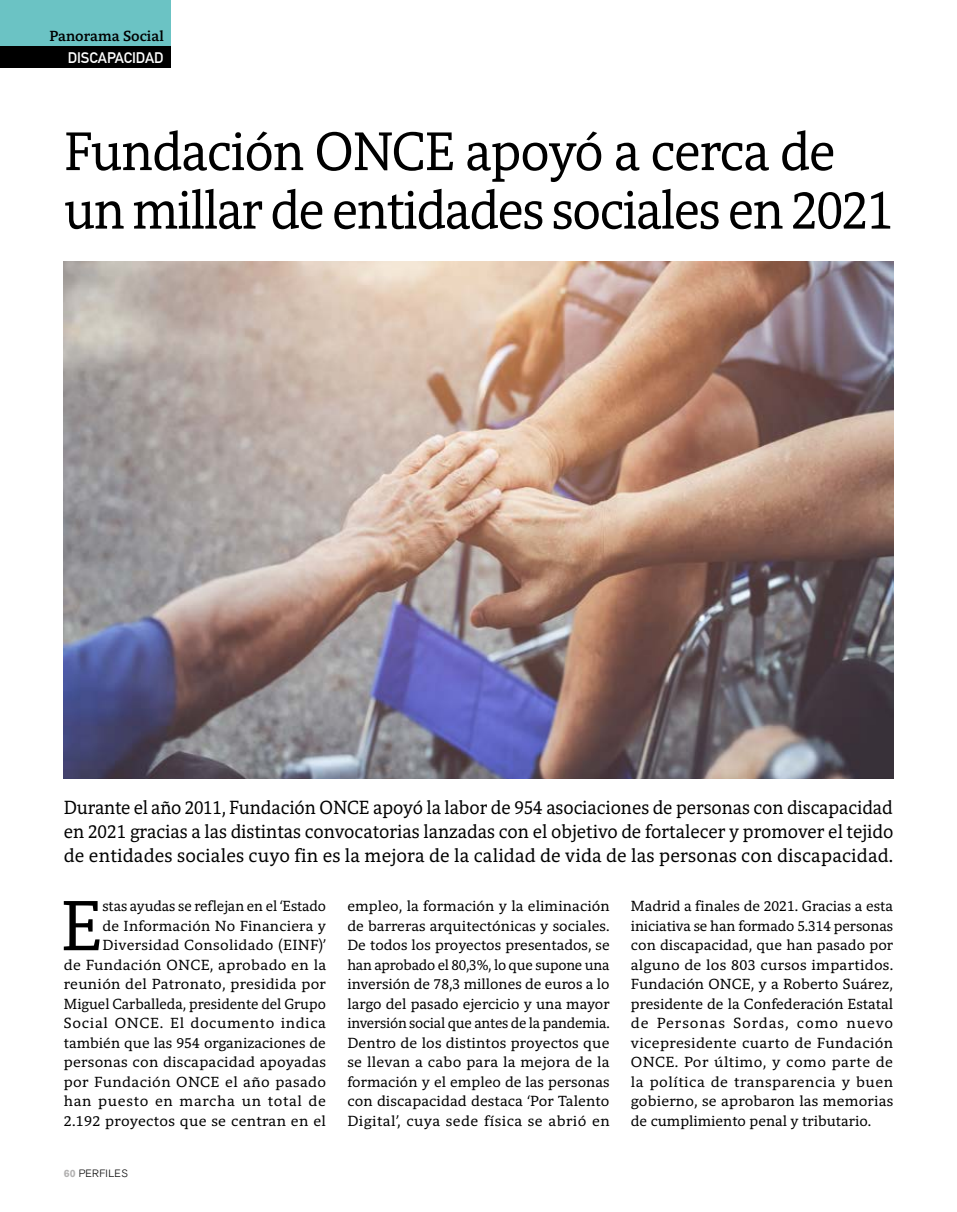
<style>
.page{position:relative;width:957px;height:1212px;background:#fff}
.page>*{position:absolute;margin:0;border:0;box-sizing:border-box;transform-origin:0 0}
.t1{font:72.45px "Harmony Serif";color:#000}
.t2{font:55.5px/58.5px "Harmony Serif";letter-spacing:-.03em;color:#000;scale:.95 1}
.t3{font:19.5px/24px "Harmony Serif";letter-spacing:.01em;color:#000;text-align:justify;scale:.94 1}
.t4{font:15px/19.5px "Harmony Serif";letter-spacing:.015em;color:#000;text-align:justify}
.t5{font:700 15px "Harmony Serif";color:#000}
.t6{font:700 15px "DIN Alternate";color:#fff}
.t7{font:700 15px "Akzidenz Grotesk BE";color:#fff}
.t8{font:300 10.5px "Akzidenz Grotesk BE";letter-spacing:.04em;color:#000}
.s1{font-weight:700;color:#b3b2b2}
</style>
<div class="page">
<div style="left:0;top:0;width:170px;height:60px;background:#6bc3c4"></div>
<div style="left:0;top:47px;width:170px;height:21px;background:#000"></div>
<img style="left:64px;top:261px;width:829px;height:517px">
<p class="t5" style="left:49px;top:27px;width:116px">Panorama Social</p>
<p class="t7" style="left:48px;top:48px;width:106px">DISCAPACIDA</p>
<p class="t6" style="left:68px;top:46px;width:98px">DISCAPACIDAD</p>
<h2 class="t2" style="left:64px;top:122px;width:875px">Fundación ONCE apoyó a cerca de un millar de entidades sociales en 2021</h2>
<p class="t3" style="left:64px;top:795px;width:884px">Durante el año 2011, Fundación ONCE apoyó la labor de 954 asociaciones de personas con discapacidad en 2021 gracias a las distintas convocatorias lanzadas con el objetivo de fortalecer y promover el tejido de entidades sociales cuyo fin es la mejora de la calidad de vida de las personas con discapacidad.</p>
<p class="t4" style="left:64px;top:896px;width:264px;text-align:right">stas ayudas se reflejan en el ‘Estado<br>de Información No Financiera y Diversidad Consolidado (EINF)’<br>de Fundación ONCE, aprobado en la reunión del Patronato, presidida por Miguel Carballeda, presidente del Grupo Social ONCE. El documento indica también que las 954 organizaciones de personas con discapacidad apoyadas por Fundación ONCE el año pasado han puesto en marcha un total de 2.192 proyectos que se centran en el</p>
<p class="t4" style="left:347px;top:896px;width:264px">empleo, la formación y la eliminación de barreras arquitectónicas y sociales.<br>De todos los proyectos presentados, se han aprobado el 80,3%, lo que supone una inversión de 78,3 millones de euros a lo largo del pasado ejercicio y una mayor inversión social que antes de la pandemia.<br>Dentro de los distintos proyectos que se llevan a cabo para la mejora de la formación y el empleo de las personas con discapacidad destaca ‘Por Talento Digital’, cuya sede física se abrió en</p>
<p class="t4" style="left:631px;top:896px;width:264px">Madrid a finales de 2021. Gracias a esta iniciativa se han formado 5.314 personas con discapacidad, que han pasado por alguno de los 803 cursos impartidos.<br>Fundación ONCE, y a Roberto Suárez, presidente de la Confederación Estatal de Personas Sordas, como nuevo vicepresidente cuarto de Fundación ONCE. Por último, y como parte de la política de transparencia y buen gobierno, se aprobaron las memorias de cumplimiento penal y tributario.</p>
<h1 class="t1" style="left:60px;top:883px;width:44px">E</h1>
<p class="t8" style="left:64px;top:1167px;width:65px"><span class="s1">60</span> PERFILES</p>
</div>
